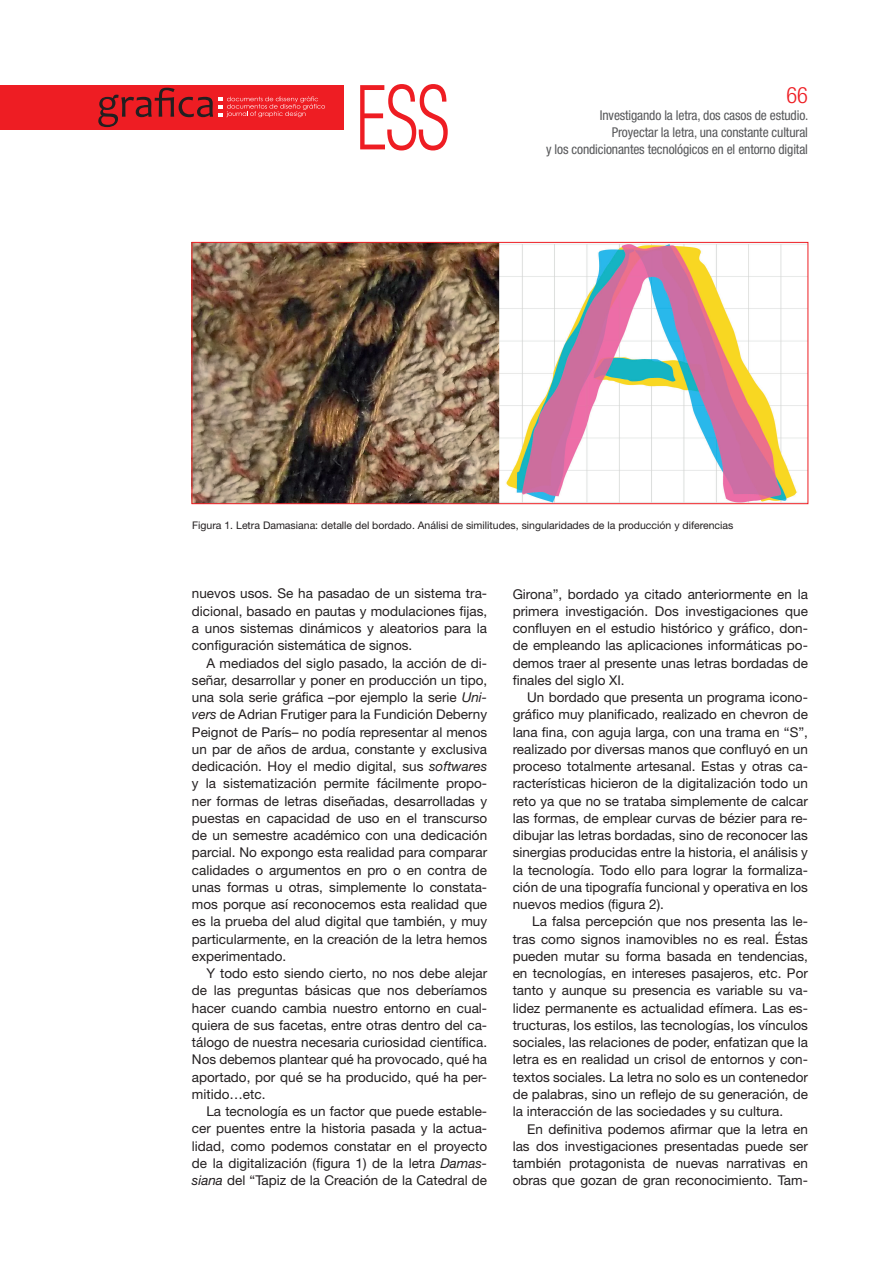
<style>
.page{position:relative;width:893px;height:1263px;background:#fff}
.page>*{position:absolute;margin:0;border:0;box-sizing:border-box;transform-origin:0 0}
.t1{font:300 condensed 90px "Helvetica Neue";color:#ee1d23;scale:.76 1}
.t2{font:300 condensed 22.5px "Helvetica Neue";color:#ee1d23}
.t3{font:13.5px/17.2px "Helvetica Neue";color:#231f20;text-align:justify}
.t4{font:condensed 13.5px/17.2px "Helvetica Neue";letter-spacing:-.01em;color:#57585a;text-align:right}
.t5{font:10.5px "Helvetica Neue";color:#231f20}
.s1{font-style:italic}
</style>
<div class="page">
<div style="left:0;top:85px;width:344px;height:44px;background:#ee1d23"></div>
<svg style="left:98px;top:88px;width:227px;height:39px"></svg>
<img style="left:194px;top:244px;width:612px;height:258px">
<div style="left:192px;top:242px;width:616px;height:262px;border:1px solid #ee1d23"></div>
<h1 class="t1" style="left:356px;top:66px;width:124px">ESS</h1>
<h2 class="t2" style="left:786px;top:82px;width:23px">66</h2>
<p class="t4" style="left:600px;top:106px;width:210px">Investigando la letra, dos casos de estudio.<br>Proyectar la letra, una constante cultural</p>
<p class="t4" style="left:546px;top:141px;width:263px">y los condicionantes tecnológicos en el entorno digital</p>
<p class="t5" style="left:192px;top:519px;width:543px">Figura 1. Letra Damasiana: detalle del bordado. Análisi de similitudes, singularidades de la producción y diferencias</p>
<p class="t3" style="left:192px;top:585px;width:297px">nuevos usos. Se ha pasadao de un sistema tra&shy;dicional, basado en pautas y modulaciones fijas, a unos sistemas dinámicos y aleatorios para la configuración sistemática de signos.</p>
<p class="t3" style="left:192px;top:654px;width:297px;text-indent:14px">A mediados del siglo pasado, la acción de di&shy;señar, desarrollar y poner en producción un tipo, una sola serie gráfica –por ejemplo la serie <span class="s1">Uni&shy;vers</span> de Adrian Frutiger para la Fundición Deberny Peignot de París– no podía representar al menos un par de años de ardua, constante y exclusiva dedicación. Hoy el medio digital, sus <span class="s1">softwares </span>y la sistematización permite fácilmente propo&shy;ner formas de letras diseñadas, desarrolladas y puestas en capacidad de uso en el transcurso de un semestre académico con una dedicación parcial. No expongo esta realidad para comparar calidades o argumentos en pro o en contra de unas formas u otras, simplemente lo constata&shy;mos porque así reconocemos esta realidad que es la prueba del alud digital que también, y muy particularmente, en la creación de la letra hemos experimentado.</p>
<p class="t3" style="left:192px;top:964px;width:297px;text-indent:14px">Y todo esto siendo cierto, no nos debe alejar de las preguntas básicas que nos deberíamos hacer cuando cambia nuestro entorno en cual&shy;quiera de sus facetas, entre otras dentro del ca&shy;tálogo de nuestra necesaria curiosidad científica.<br>Nos debemos plantear qué ha provocado, qué ha aportado, por qué se ha producido, qué ha per&shy;mitido…etc.</p>
<p class="t3" style="left:192px;top:1102px;width:297px;text-indent:14px">La tecnología es un factor que puede estable&shy;cer puentes entre la historia pasada y la actua&shy;lidad, como podemos constatar en el proyecto de la digitalización (figura 1) de la letra <span class="s1">Damas&shy;siana</span> del “Tapiz de la Creación de la Catedral de</p>
<p class="t3" style="left:513px;top:585px;width:297px">Girona”, bordado ya citado anteriormente en la primera investigación. Dos investigaciones que confluyen en el estudio histórico y gráfico, don&shy;de empleando las aplicaciones informáticas po&shy;demos traer al presente unas letras bordadas de finales del siglo XI.</p>
<p class="t3" style="left:513px;top:688px;width:297px;text-indent:14px">Un bordado que presenta un programa icono&shy;gráfico muy planificado, realizado en chevron de lana fina, con aguja larga, con una trama en “S”, realizado por diversas manos que confluyó en un proceso totalmente artesanal. Estas y otras ca&shy;racterísticas hicieron de la digitalización todo un reto ya que no se trataba simplemente de calcar las formas, de emplear curvas de bézier para re&shy;dibujar las letras bordadas, sino de reconocer las sinergias producidas entre la historia, el análisis y la tecnología. Todo ello para lograr la formaliza&shy;ción de una tipografía funcional y operativa en los nuevos medios (figura 2).</p>
<p class="t3" style="left:513px;top:913px;width:297px;text-indent:20px">La falsa percepción que nos presenta las le&shy;tras como signos inamovibles no es real. Éstas pueden mutar su forma basada en tendencias, en tecnologías, en intereses pasajeros, etc. Por tanto y aunque su presencia es variable su va&shy;lidez permanente es actualidad efímera. Las es&shy;tructuras, los estilos, las tecnologías, los vínculos sociales, las relaciones de poder, enfatizan que la letra es en realidad un crisol de entornos y con&shy;textos sociales. La letra no solo es un contenedor de palabras, sino un reflejo de su generación, de la interacción de las sociedades y su cultura.</p>
<p class="t3" style="left:513px;top:1120px;width:297px;text-indent:14px">En definitiva podemos afirmar que la letra en las dos investigaciones presentadas puede ser también protagonista de nuevas narrativas en obras que gozan de gran reconocimiento. Tam-</p>
</div>
